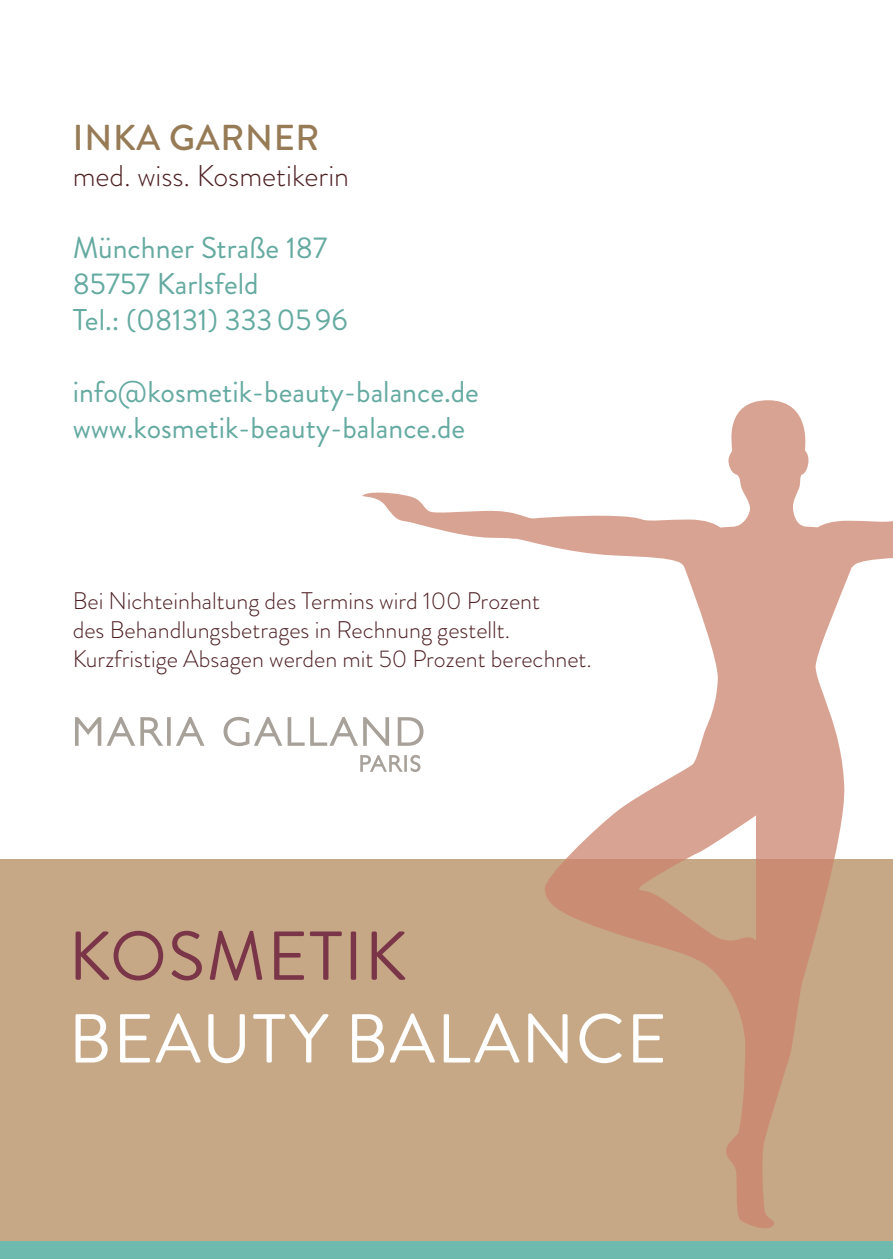
<style>
.page{position:relative;width:893px;height:1259px;background:#fff}
.page>*{position:absolute;margin:0;border:0;box-sizing:border-box;transform-origin:0 0}
.t1{font:69px "Brandon Grotesque";letter-spacing:.02em;color:#fff}
.t2{font:69px "Brandon Grotesque";letter-spacing:.02em;color:#7b3548}
.t3{font:500 36px "Brandon Grotesque";letter-spacing:.02em;color:#967b56}
.t4{font:30px "Brandon Grotesque";color:#65aaa1}
.t5{font:300 30px "Brandon Grotesque";color:#4e2023}
.t6{font:300 24px/28.8px "Brandon Grotesque";color:#4e2023}
</style>
<div class="page">
<svg style="left:75px;top:717px;width:281px;height:29px"></svg>
<div style="left:0;top:859px;width:893px;height:400px;background:#c6a886"></div>
<svg style="left:356px;top:400px;width:537px;height:828px"></svg>
<div style="left:0;top:1242px;width:893px;height:17px;background:#6fbaaf"></div>
<p class="t3" style="left:73px;top:113px;width:248px">INKA GARNER</p>
<p class="t5" style="left:73px;top:155px;width:278px">med. wiss. Kosmetikerin</p>
<p class="t4" style="left:73px;top:227px;width:256px">Münchner Straße 187</p>
<p class="t4" style="left:73px;top:263px;width:187px">85757 Karlsfeld</p>
<p class="t4" style="left:73px;top:299px;width:276px">Tel.: (08131) 3330596</p>
<p class="t4" style="left:73px;top:371px;width:408px">info@kosmetik-beauty-balance.de</p>
<p class="t4" style="left:73px;top:407px;width:394px">www.kosmetik-beauty-balance.de</p>
<p class="t6" style="left:73px;top:587px;width:521px">Bei Nichteinhaltung des Termins wird 100 Prozent<br>des Behandlungsbetrages in Rechnung gestellt.<br>Kurzfristige Absagen werden mit 50 Prozent berechnet.</p>
<p class="t2" style="left:69px;top:908px;width:340px">KOSMETIK</p>
<p class="t1" style="left:69px;top:991px;width:600px">BEAUTY BALANCE</p>
</div>
